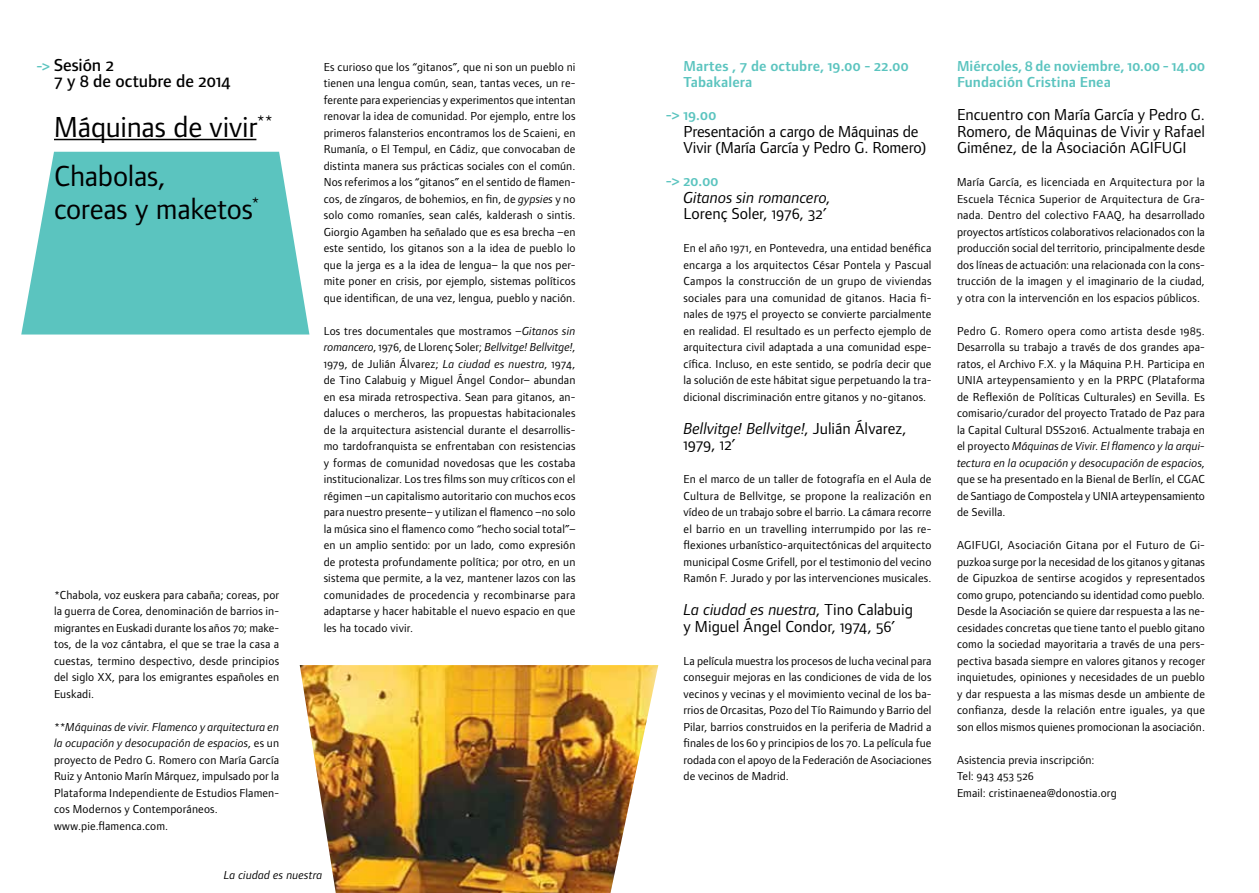
<style>
.page{position:relative;width:1259px;height:893px;background:#fff}
.page>*{position:absolute;margin:0;border:0;box-sizing:border-box;transform-origin:0 0}
.t1{font:30px/49.5px "Foundry Form Sans Book OSF";letter-spacing:-.005em;color:#000}
.t2{font:18px/16.5px "Foundry Form Sans Medium OSF";color:#000}
.t3{font:16.5px/16.5px "Foundry Form Sans Book OSF";color:#000}
.t4{font:16.5px "Foundry Form Sans Italic OSF";color:#000}
.t5{font:15px/16.5px "Foundry Form Sans Demi OSF";letter-spacing:.005em;color:#5bc4bf}
.t6{font:12px/16.5px "Foundry Form Sans Book OSF";letter-spacing:.01em;color:#000;text-align:justify}
.t7{font:12px/16.5px "Foundry Form Sans Italic OSF";letter-spacing:.01em;color:#000}
.s1{font-family:"Foundry Form Sans Book OSF"}
.s2{font-family:"Foundry Form Sans Italic OSF"}
</style>
<div class="page">
<svg style="left:21px;top:152px;width:288px;height:183px;background:#6dcac6"></svg>
<img style="left:300px;top:665px;width:358px;height:228px">
<hr style="left:54px;top:139px;width:202px;height:1px;background:#000">
<h2 class="t2" style="left:54px;top:56px;width:178px">Sesión 2<br>7 y 8 de octubre de 2014</h2>
<h1 class="t1" style="left:54px;top:101px;width:221px">Máquinas de vivir<sup>**<br></sup>Chabolas,</h1>
<h1 class="t1" style="left:54px;top:184px;width:207px">coreas y maketos<sup>*</sup></h1>
<p class="t5" style="left:36px;top:57px;width:15px">-&gt;</p>
<p class="t6" style="left:54px;top:586px;width:227px">*Chabola, voz euskera para cabaña; coreas, por la guerra de Corea, denominación de barrios in&shy;migrantes en Euskadi durante los años 70; make&shy;tos, de la voz cántabra, el que se trae la casa a cuestas, termino despectivo, desde principios del siglo XX, para los emigrantes españoles en Euskadi.</p>
<p class="t7" style="left:54px;top:718px;width:227px"><span class="s1">**</span>Máquinas de vivir. Flamenco y arquitectura en la ocupación y desocupación de espacios<span class="s1">, es un</span></p>
<p class="t6" style="left:54px;top:751px;width:227px;text-align:left">proyecto de Pedro G. Romero con María García Ruiz y Antonio Marín Márquez, impulsado por la Plataforma Independiente de Estudios Flamen&shy;cos Modernos y Contemporáneos. www.pie.flamenca.com.</p>
<p class="t6" style="left:324px;top:58px;width:253px">Es curioso que los “gitanos”, que ni son un pueblo ni tienen una lengua común, sean, tantas veces, un re&shy;ferente para experiencias y experimentos que intentan renovar la idea de comunidad. Por ejemplo, entre los primeros falansterios encontramos los de Scaieni, en Rumanía, o El Tempul, en Cádiz, que convocaban de distinta manera sus prácticas sociales con el común.<br>Nos referimos a los “gitanos” en el sentido de flamen&shy;cos, de zíngaros, de bohemios, en fin, de <span class="s2">gypsies</span> y no solo como romaníes, sean calés, kalderash o sintis.<br>Giorgio Agamben ha señalado que es esa brecha –en este sentido, los gitanos son a la idea de pueblo lo que la jerga es a la idea de lengua– la que nos per&shy;mite poner en crisis, por ejemplo, sistemas políticos que identifican, de una vez, lengua, pueblo y nación.</p>
<p class="t6" style="left:324px;top:322px;width:253px">Los tres documentales que mostramos –<span class="s2">Gitanos sin</span></p>
<p class="t7" style="left:324px;top:339px;width:253px">romancero<span class="s1">, 1976, de Llorenç Soler;</span> Bellvitge! Bellvitge!<span class="s1">,</span></p>
<p class="t6" style="left:324px;top:355px;width:253px">1979, de Julián Álvarez; <span class="s2">La ciudad es nuestra</span>, 1974, de Tino Calabuig y Miguel Ángel Condor– abundan en esa mirada retrospectiva. Sean para gitanos, an&shy;daluces o mercheros, las propuestas habitacionales de la arquitectura asistencial durante el desarrollis&shy;mo tardofranquista se enfrentaban con resistencias y formas de comunidad novedosas que les costaba institucionalizar. Los tres films son muy críticos con el régimen –un capitalismo autoritario con muchos ecos para nuestro presente– y utilizan el flamenco –no solo la música sino el flamenco como “hecho social total”– en un amplio sentido: por un lado, como expresión de protesta profundamente política; por otro, en un sistema que permite, a la vez, mantener lazos con las comunidades de procedencia y recombinarse para adaptarse y hacer habitable el nuevo espacio en que les ha tocado vivir.</p>
<p class="t7" style="left:224px;top:867px;width:100px">La ciudad es nuestra</p>
<p class="t5" style="left:683px;top:57px;width:227px">Martes , 7 de octubre, 19.00 - 22.00<br>Tabakalera</p>
<p class="t5" style="left:666px;top:107px;width:52px">-&gt; 19.00</p>
<h3 class="t3" style="left:683px;top:123px;width:244px">Presentación a cargo de Máquinas de<br>Vivir (María García y Pedro G. Romero)</h3>
<p class="t5" style="left:666px;top:173px;width:54px">-&gt; 20.00</p>
<h3 class="t4" style="left:683px;top:188px;width:148px">Gitanos sin romancero<span class="s1">,</span></h3>
<h3 class="t3" style="left:683px;top:205px;width:145px">Lorenç Soler, 1976, 32’</h3>
<p class="t6" style="left:683px;top:240px;width:249px">En el año 1971, en Pontevedra, una entidad benéfica encarga a los arquitectos César Pontela y Pascual Campos la construcción de un grupo de viviendas sociales para una comunidad de gitanos. Hacia fi&shy;nales de 1975 el proyecto se convierte parcialmente en realidad. El resultado es un perfecto ejemplo de arquitectura civil adaptada a una comunidad espe&shy;cífica. Incluso, en este sentido, se podría decir que la solución de este hábitat sigue perpetuando la tra&shy;dicional discriminación entre gitanos y no-gitanos.</p>
<h3 class="t4" style="left:683px;top:419px;width:225px">Bellvitge! Bellvitge!<span class="s1">, Julián Álvarez,</span></h3>
<h3 class="t3" style="left:683px;top:436px;width:54px">1979, 12’</h3>
<p class="t6" style="left:683px;top:471px;width:249px">En el marco de un taller de fotografía en el Aula de Cultura de Bellvitge, se propone la realización en vídeo de un trabajo sobre el barrio. La cámara recorre el barrio en un travelling interrumpido por las re&shy;flexiones urbanístico-arquitectónicas del arquitecto municipal Cosme Grifell, por el testimonio del vecino Ramón F. Jurado y por las intervenciones musicales.</p>
<h3 class="t4" style="left:683px;top:600px;width:231px">La ciudad es nuestra<span class="s1">, Tino Calabuig</span></h3>
<h3 class="t3" style="left:683px;top:618px;width:213px">y Miguel Ángel Condor, 1974, 56’</h3>
<p class="t6" style="left:683px;top:652px;width:249px">La película muestra los procesos de lucha vecinal para conseguir mejoras en las condiciones de vida de los vecinos y vecinas y el movimiento vecinal de los ba&shy;rrios de Orcasitas, Pozo del Tío Raimundo y Barrio del Pilar, barrios construidos en la periferia de Madrid a finales de los 60 y principios de los 70. La película fue rodada con el apoyo de la Federación de Asociaciones de vecinos de Madrid.</p>
<p class="t5" style="left:957px;top:57px;width:249px">Miércoles, 8 de noviembre, 10.00 - 14.00<br>Fundación Cristina Enea</p>
<h3 class="t3" style="left:957px;top:106px;width:249px;text-align:justify">Encuentro con María García y Pedro G.<br>Romero, de Máquinas de Vivir y Rafael Giménez, de la Asociación AGIFUGI</h3>
<p class="t6" style="left:957px;top:174px;width:249px">María García, es licenciada en Arquitectura por la Escuela Técnica Superior de Arquitectura de Gra&shy;nada. Dentro del colectivo FAAQ, ha desarrollado proyectos artísticos colaborativos relacionados con la producción social del territorio, principalmente desde dos líneas de actuación: una relacionada con la cons&shy;trucción de la imagen y el imaginario de la ciudad, y otra con la intervención en los espacios públicos.</p>
<p class="t6" style="left:957px;top:322px;width:249px">Pedro G. Romero opera como artista desde 1985.<br>Desarrolla su trabajo a través de dos grandes apa&shy;ratos, el Archivo F.X. y la Máquina P.H. Participa en UNIA arteypensamiento y en la PRPC (Plataforma de Reflexión de Políticas Culturales) en Sevilla. Es comisario/curador del proyecto Tratado de Paz para la Capital Cultural DSS2016. Actualmente trabaja en</p>
<p class="t7" style="left:957px;top:438px;width:249px"><span class="s1">el proyecto</span> Máquinas de Vivir. El flamenco y la arqui&shy;tectura en la ocupación y desocupación de espacios<span class="s1">,</span></p>
<p class="t6" style="left:957px;top:471px;width:249px">que se ha presentado en la Bienal de Berlín, el CGAC de Santiago de Compostela y UNIA arteypensamiento de Sevilla.</p>
<p class="t6" style="left:957px;top:537px;width:249px">AGIFUGI, Asociación Gitana por el Futuro de Gi&shy;puzkoa surge por la necesidad de los gitanos y gitanas de Gipuzkoa de sentirse acogidos y representados como grupo, potenciando su identidad como pueblo.<br>Desde la Asociación se quiere dar respuesta a las ne&shy;cesidades concretas que tiene tanto el pueblo gitano como la sociedad mayoritaria a través de una pers&shy;pectiva basada siempre en valores gitanos y recoger inquietudes, opiniones y necesidades de un pueblo y dar respuesta a las mismas desde un ambiente de confianza, desde la relación entre iguales, ya que son ellos mismos quienes promocionan la asociación.</p>
<p class="t6" style="left:957px;top:751px;width:161px;text-align:left">Asistencia previa inscripción:<br>Tel: 943 453 526<br>Email: cristinaenea@donostia.org</p>
</div>
